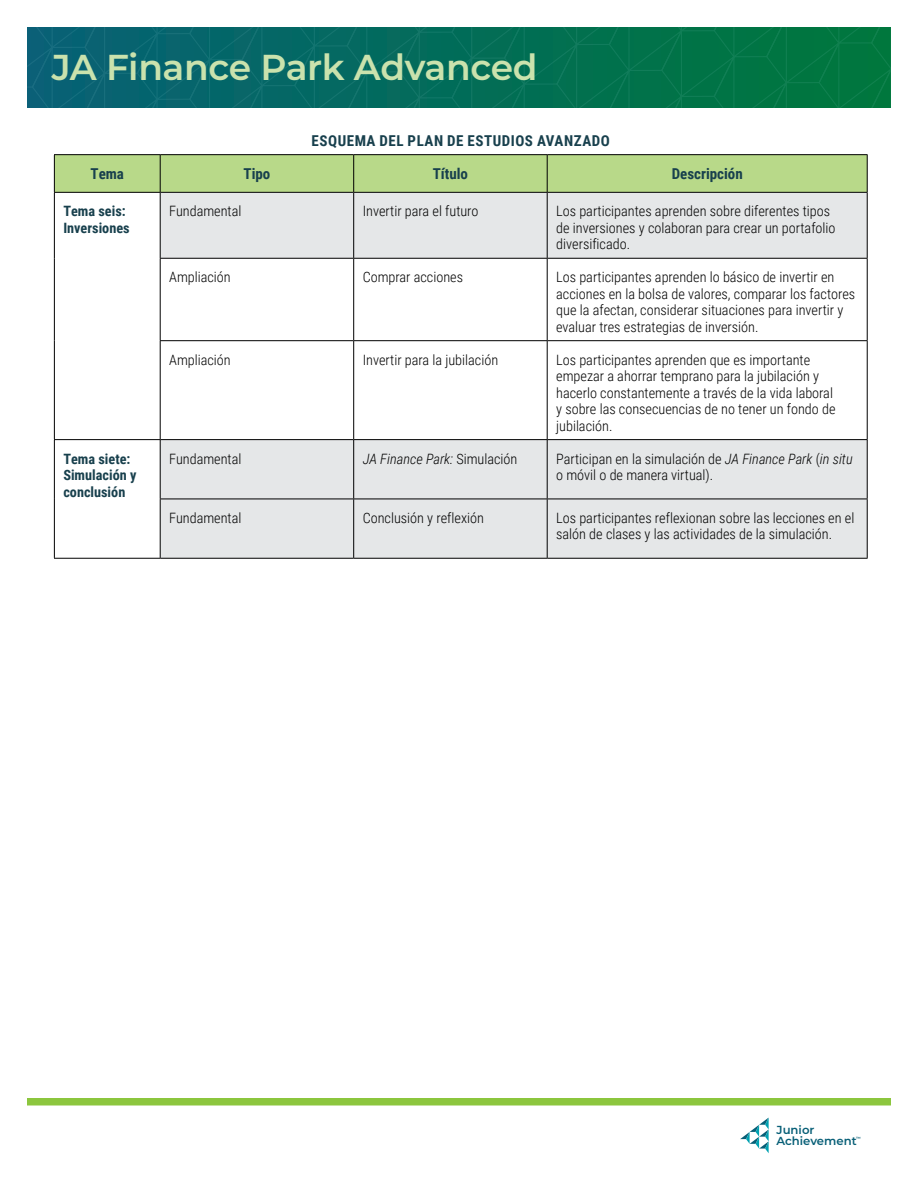
<style>
.page{position:relative;width:918px;height:1188px;background:#fff}
.page>*{position:absolute;margin:0;border:0;box-sizing:border-box;transform-origin:0 0}
.H2_smaller{font:600 36px "Montserrat";letter-spacing:-.01em;color:#cae2ad}
.table_title{font:700 15px "Roboto Condensed";letter-spacing:.035em;color:#18404d}
.table_col_head{font:700 15px "Roboto Condensed";color:#18404d}
.table_body{font:300 14.25px/16.5px "Roboto Condensed";color:#000}
.table_col_head_fl_left{font:700 14.25px/16.5px "Roboto Condensed";color:#18404d}
.table_body-2{font:italic 300 14.25px "Roboto Condensed";color:#000}
.t1{font:600 11.7px/11.7px "Montserrat";color:#085f77}
.t2{font:600 4.5px "Montserrat";color:#085f77}
.s1{font-style:normal}
.s2{font-style:italic}
</style>
<div class="page">
<svg style="left:740px;top:1118px;width:29px;height:35px"></svg>
<svg style="left:27px;top:27px;width:864px;height:81px;background:#046d59"></svg>
<div style="left:27px;top:1098px;width:864px;height:8px;background:#8cc63e"></div>
<div style="left:55px;top:155px;width:812px;height:37px;background:#b8d989"></div>
<svg style="left:161px;top:193px;width:706px;height:365px;fill:#e5e7e8"></svg>
<hr style="left:54px;top:439px;width:106px;height:1px;background:#000">
<hr style="left:54px;top:558px;width:106px;height:1px;background:#000">
<hr style="left:160px;top:258px;width:194px;height:1px;background:#000">
<hr style="left:160px;top:340px;width:194px;height:1px;background:#000">
<hr style="left:160px;top:439px;width:194px;height:1px;background:#000">
<hr style="left:160px;top:499px;width:194px;height:1px;background:#000">
<hr style="left:160px;top:558px;width:194px;height:1px;background:#000">
<hr style="left:54px;top:193px;width:1px;height:65px;background:#000">
<hr style="left:160px;top:193px;width:1px;height:65px;background:#000">
<hr style="left:54px;top:258px;width:1px;height:83px;background:#000">
<hr style="left:160px;top:259px;width:1px;height:81px;background:#000">
<hr style="left:54px;top:341px;width:1px;height:98px;background:#000">
<hr style="left:160px;top:341px;width:1px;height:98px;background:#000">
<hr style="left:54px;top:440px;width:1px;height:59px;background:#000">
<hr style="left:160px;top:440px;width:1px;height:59px;background:#000">
<hr style="left:54px;top:499px;width:1px;height:59px;background:#000">
<hr style="left:160px;top:499px;width:1px;height:59px;background:#000">
<hr style="left:353px;top:193px;width:1px;height:65px;background:#000">
<hr style="left:547px;top:193px;width:1px;height:65px;background:#000">
<hr style="left:867px;top:193px;width:1px;height:65px;background:#000">
<hr style="left:354px;top:258px;width:193px;height:1px;background:#000">
<hr style="left:353px;top:259px;width:1px;height:81px;background:#000">
<hr style="left:547px;top:258px;width:321px;height:1px;background:#000">
<hr style="left:547px;top:259px;width:1px;height:81px;background:#000">
<hr style="left:867px;top:259px;width:1px;height:81px;background:#000">
<hr style="left:354px;top:340px;width:193px;height:1px;background:#000">
<hr style="left:353px;top:341px;width:1px;height:98px;background:#000">
<hr style="left:547px;top:340px;width:321px;height:1px;background:#000">
<hr style="left:547px;top:341px;width:1px;height:98px;background:#000">
<hr style="left:867px;top:341px;width:1px;height:98px;background:#000">
<hr style="left:354px;top:439px;width:193px;height:1px;background:#000">
<hr style="left:353px;top:440px;width:1px;height:59px;background:#000">
<hr style="left:547px;top:439px;width:321px;height:1px;background:#000">
<hr style="left:547px;top:440px;width:1px;height:59px;background:#000">
<hr style="left:867px;top:440px;width:1px;height:59px;background:#000">
<hr style="left:354px;top:499px;width:193px;height:1px;background:#000">
<hr style="left:353px;top:499px;width:1px;height:59px;background:#000">
<hr style="left:547px;top:499px;width:321px;height:1px;background:#000">
<hr style="left:547px;top:499px;width:1px;height:59px;background:#000">
<hr style="left:867px;top:499px;width:1px;height:59px;background:#000">
<hr style="left:354px;top:558px;width:193px;height:1px;background:#000">
<hr style="left:547px;top:558px;width:321px;height:1px;background:#000">
<hr style="left:54px;top:192px;width:106px;height:1px;background:#000">
<hr style="left:160px;top:192px;width:194px;height:1px;background:#000">
<hr style="left:354px;top:192px;width:193px;height:1px;background:#000">
<hr style="left:547px;top:192px;width:321px;height:1px;background:#000">
<hr style="left:54px;top:154px;width:106px;height:1px;background:#000">
<hr style="left:160px;top:154px;width:194px;height:1px;background:#000">
<hr style="left:354px;top:154px;width:193px;height:1px;background:#000">
<hr style="left:547px;top:154px;width:321px;height:1px;background:#000">
<hr style="left:54px;top:155px;width:1px;height:37px;background:#000">
<hr style="left:160px;top:155px;width:1px;height:37px;background:#000">
<hr style="left:353px;top:155px;width:1px;height:37px;background:#000">
<hr style="left:547px;top:155px;width:1px;height:37px;background:#000">
<hr style="left:867px;top:155px;width:1px;height:37px;background:#000">
<h2 class="H2_smaller" style="left:52px;top:42px;width:487px">JA Finance Park Advanced</h2>
<p class="table_title" style="left:312px;top:130px;width:300px">ESQUEMA DEL PLAN DE ESTUDIOS AVANZADO</p>
<p class="table_col_head" style="left:91px;top:163px;width:35px">Tema</p>
<p class="table_col_head" style="left:244px;top:163px;width:28px">Tipo</p>
<p class="table_col_head" style="left:433px;top:163px;width:37px">Título</p>
<p class="table_col_head" style="left:672px;top:163px;width:73px">Descripción</p>
<p class="table_col_head_fl_left" style="left:63px;top:202px;width:68px">Tema seis:<br>Inversiones</p>
<p class="table_body" style="left:169px;top:202px;width:74px">Fundamental</p>
<p class="table_body" style="left:363px;top:202px;width:117px">Invertir para el futuro</p>
<p class="table_body" style="left:556px;top:202px;width:281px">Los participantes aprenden sobre diferentes tipos de inversiones y colaboran para crear un portafolio diversificado.</p>
<p class="table_body" style="left:169px;top:268px;width:63px">Ampliación</p>
<p class="table_body" style="left:363px;top:268px;width:102px">Comprar acciones</p>
<p class="table_body" style="left:556px;top:268px;width:301px">Los participantes aprenden lo básico de invertir en acciones en la bolsa de valores, comparar los factores que la afectan, considerar situaciones para invertir y evaluar tres estrategias de inversión.</p>
<p class="table_body" style="left:169px;top:351px;width:63px">Ampliación</p>
<p class="table_body" style="left:363px;top:351px;width:137px">Invertir para la jubilación</p>
<p class="table_body" style="left:556px;top:351px;width:281px">Los participantes aprenden que es importante empezar a ahorrar temprano para la jubilación y hacerlo constantemente a través de la vida laboral y sobre las consecuencias de no tener un fondo de jubilación.</p>
<p class="table_col_head_fl_left" style="left:63px;top:450px;width:75px">Tema siete:<br>Simulación y conclusión</p>
<p class="table_body" style="left:169px;top:450px;width:74px">Fundamental</p>
<p class="table_body-2" style="left:363px;top:449px;width:156px">JA Finance Park: <span class="s1">Simulación</span></p>
<p class="table_body" style="left:556px;top:450px;width:298px">Participan en la simulación de <span class="s2">JA Finance Park</span> (<span class="s2">in situ </span>o móvil o de manera virtual).</p>
<p class="table_body" style="left:169px;top:509px;width:74px">Fundamental</p>
<p class="table_body" style="left:363px;top:509px;width:123px">Conclusión y reflexión</p>
<p class="table_body" style="left:556px;top:509px;width:300px">Los participantes reflexionan sobre las lecciones en el salón de clases y las actividades de la simulación.</p>
<p class="t1" style="left:777px;top:1123px;width:82px">Junior<br>Achievement</p>
<p class="t2" style="left:856px;top:1135px;width:6px">™</p>
</div>
